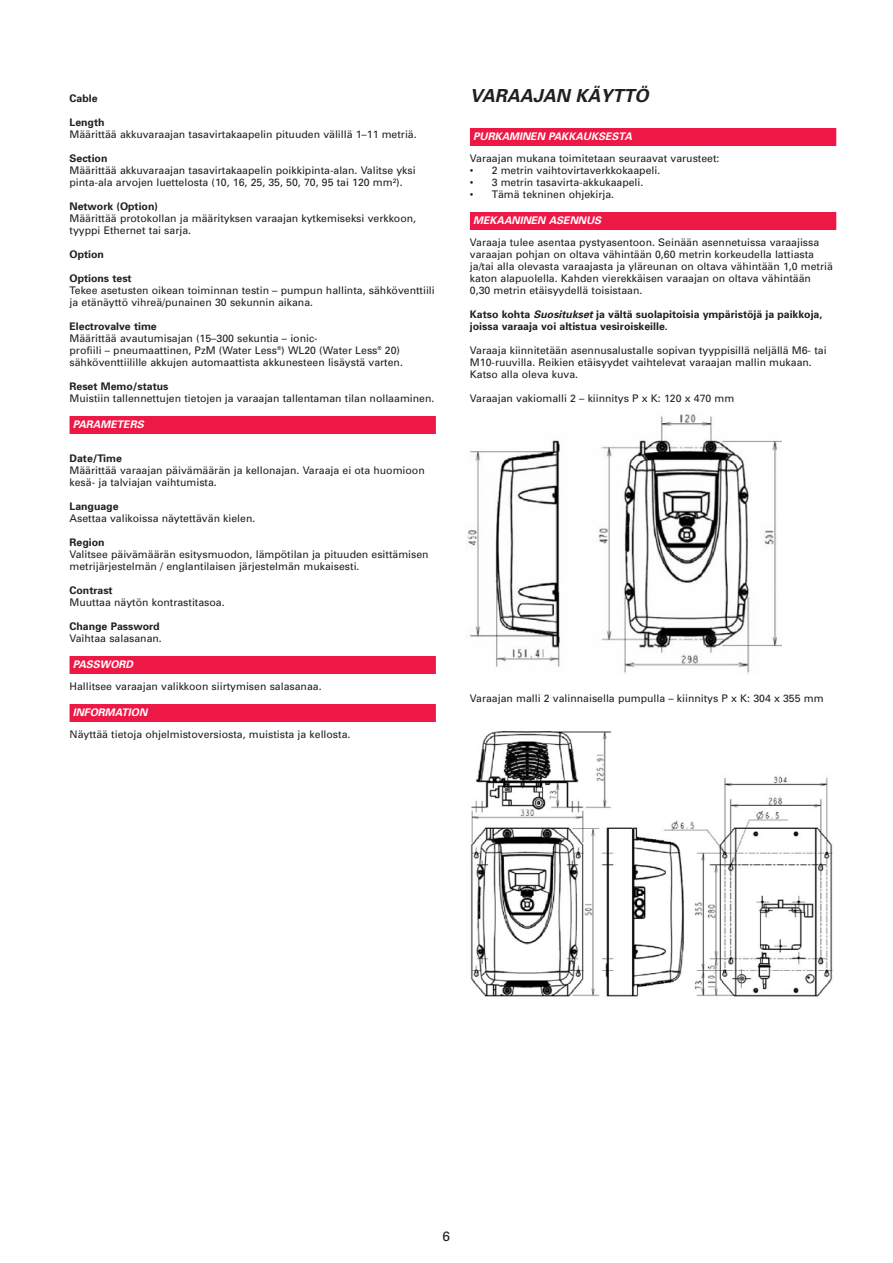
<style>
.page{position:relative;width:893px;height:1263px;background:#fff}
.page>*{position:absolute;margin:0;border:0;box-sizing:border-box;transform-origin:0 0}
.t1{font:italic 700 18px "Univers";color:#231f20}
.t2{font:13.5px "Univers";color:#231f20}
.t3{font:10.5px/12px "Univers";color:#231f20}
.t4{font:700 10.5px/12px "Univers";color:#231f20}
.t5{font:italic 700 10.5px "Univers";color:#fff}
.s1{font-style:italic}
</style>
<div class="page">
<div style="left:70px;top:416px;width:366px;height:18px;background:#ed1846"></div>
<div style="left:70px;top:656px;width:366px;height:18px;background:#ed1846"></div>
<div style="left:70px;top:704px;width:366px;height:18px;background:#ed1846"></div>
<div style="left:470px;top:128px;width:366px;height:18px;background:#ed1846"></div>
<div style="left:470px;top:212px;width:366px;height:18px;background:#ed1846"></div>
<img style="left:467px;top:413px;width:314px;height:261px">
<img style="left:470px;top:731px;width:363px;height:266px">
<p class="t4" style="left:70px;top:93px;width:30px">Cable</p>
<p class="t4" style="left:70px;top:117px;width:37px">Length</p>
<p class="t3" style="left:70px;top:129px;width:349px">Määrittää akkuvaraajan tasavirtakaapelin pituuden välillä 1–11 metriä.</p>
<p class="t4" style="left:70px;top:153px;width:39px">Section</p>
<p class="t3" style="left:70px;top:165px;width:348px">Määrittää akkuvaraajan tasavirtakaapelin poikkipinta-alan. Valitse yksi pinta-ala arvojen luettelosta (10, 16, 25, 35, 50, 70, 95 tai 120 mm²).</p>
<p class="t4" style="left:70px;top:201px;width:90px">Network (Option)</p>
<p class="t3" style="left:70px;top:213px;width:348px">Määrittää protokollan ja määrityksen varaajan kytkemiseksi verkkoon, tyyppi Ethernet tai sarja.</p>
<p class="t4" style="left:70px;top:249px;width:36px">Option</p>
<p class="t4" style="left:70px;top:273px;width:64px">Options test</p>
<p class="t3" style="left:70px;top:285px;width:367px">Tekee asetusten oikean toiminnan testin – pumpun hallinta, sähköventtiili ja etänäyttö vihreä/punainen 30 sekunnin aikana.</p>
<p class="t4" style="left:70px;top:321px;width:89px">Electrovalve time</p>
<p class="t3" style="left:70px;top:333px;width:335px">Määrittää avautumisajan (15–300 sekuntia – ionic-<br>profiili – pneumaattinen, PzM (Water Less<sup>®</sup>) WL20 (Water Less<sup>®</sup> 20) sähköventtiilille akkujen automaattista akkunesteen lisäystä varten.</p>
<p class="t4" style="left:70px;top:381px;width:100px">Reset Memo/status</p>
<p class="t3" style="left:70px;top:393px;width:366px">Muistiin tallennettujen tietojen ja varaajan tallentaman tilan nollaaminen.</p>
<p class="t5" style="left:73px;top:420px;width:75px">PARAMETERS</p>
<p class="t4" style="left:70px;top:453px;width:54px">Date/Time</p>
<p class="t3" style="left:70px;top:465px;width:357px">Määrittää varaajan päivämäärän ja kellonajan. Varaaja ei ota huomioon kesä- ja talviajan vaihtumista.</p>
<p class="t4" style="left:70px;top:501px;width:50px">Language</p>
<p class="t3" style="left:70px;top:513px;width:187px">Asettaa valikoissa näytettävän kielen.</p>
<p class="t4" style="left:70px;top:537px;width:36px">Region</p>
<p class="t3" style="left:70px;top:549px;width:361px">Valitsee päivämäärän esitysmuodon, lämpötilan ja pituuden esittämisen metrijärjestelmän / englantilaisen järjestelmän mukaisesti.</p>
<p class="t4" style="left:70px;top:585px;width:45px">Contrast</p>
<p class="t3" style="left:70px;top:597px;width:157px">Muuttaa näytön kontrastitasoa.</p>
<p class="t4" style="left:70px;top:621px;width:92px">Change Password</p>
<p class="t3" style="left:70px;top:633px;width:94px">Vaihtaa salasanan.</p>
<p class="t5" style="left:73px;top:660px;width:64px">PASSWORD</p>
<p class="t3" style="left:70px;top:681px;width:254px">Hallitsee varaajan valikkoon siirtymisen salasanaa.</p>
<p class="t5" style="left:73px;top:708px;width:78px">INFORMATION</p>
<p class="t3" style="left:70px;top:729px;width:282px">Näyttää tietoja ohjelmistoversiosta, muistista ja kellosta.</p>
<h1 class="t1" style="left:470px;top:89px;width:180px">VARAAJAN KÄYTTÖ</h1>
<p class="t5" style="left:473px;top:132px;width:162px">PURKAMINEN PAKKAUKSESTA</p>
<p class="t3" style="left:470px;top:153px;width:251px">Varaajan mukana toimitetaan seuraavat varusteet:</p>
<p class="t3" style="left:470px;top:165px;width:192px">• 2 metrin vaihtovirtaverkkokaapeli.</p>
<p class="t3" style="left:470px;top:177px;width:175px">• 3 metrin tasavirta-akkukaapeli.</p>
<p class="t3" style="left:470px;top:189px;width:146px">• Tämä tekninen ohjekirja.</p>
<p class="t5" style="left:473px;top:216px;width:132px">MEKAANINEN ASENNUS</p>
<p class="t3" style="left:470px;top:237px;width:364px">Varaaja tulee asentaa pystyasentoon. Seinään asennetuissa varaajissa varaajan pohjan on oltava vähintään 0,60 metrin korkeudella lattiasta ja/tai alla olevasta varaajasta ja yläreunan on oltava vähintään 1,0 metriä katon alapuolella. Kahden vierekkäisen varaajan on oltava vähintään 0,30 metrin etäisyydellä toisistaan.</p>
<p class="t4" style="left:470px;top:309px;width:354px">Katso kohta <span class="s1">Suositukset</span> ja vältä suolapitoisia ympäristöjä ja paikkoja, joissa varaaja voi altistua vesiroiskeille.</p>
<p class="t3" style="left:470px;top:345px;width:358px">Varaaja kiinnitetään asennusalustalle sopivan tyyppisillä neljällä M6- tai<br>M10-ruuvilla. Reikien etäisyydet vaihtelevat varaajan mallin mukaan.<br>Katso alla oleva kuva.</p>
<p class="t3" style="left:470px;top:393px;width:266px">Varaajan vakiomalli 2 – kiinnitys P x K: 120 x 470 mm</p>
<p class="t3" style="left:470px;top:693px;width:355px">Varaajan malli 2 valinnaisella pumpulla – kiinnitys P x K: 304 x 355 mm</p>
<p class="t2" style="left:442px;top:1232px;width:9px">6</p>
</div>
